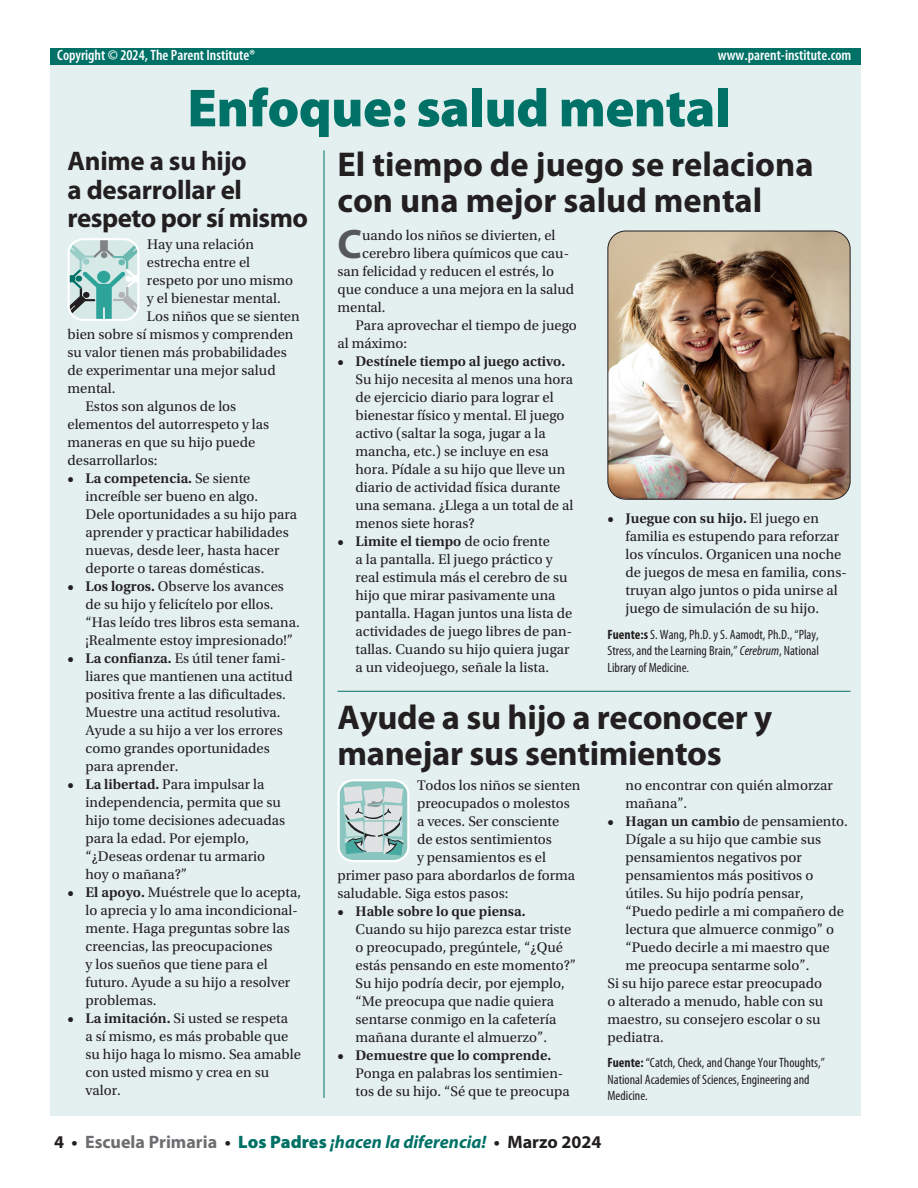
<style>
.page{position:relative;width:918px;height:1188px;background:#fff}
.page>*{position:absolute;margin:0;border:0;box-sizing:border-box;transform-origin:0 0}
.t1{font:900 54px "Myriad Pro";letter-spacing:-.01em;color:#007167}
.t2{font:700 41.4px "Myriad Pro";color:#57585a}
.t3{font:700 34.5px/36px "Myriad Pro";color:#231f20}
.t4{font:700 27px/28.5px "Myriad Pro";letter-spacing:-.01em;color:#231f20}
.t5{font:italic 700 18px "Myriad Pro";color:#007167}
.t6{font:600 condensed 15px "Myriad Pro";color:#fff}
.t7{font:14.7px/18px "Utopia Std";color:#231f20}
.t8{font:600 14.7px "Utopia Std";color:#231f20}
.t9{font:condensed 13.5px/16.5px "Myriad Pro";color:#231f20;text-align:justify}
.s1{font-weight:600}
.s2{font-weight:700}
.s3{font-style:italic}
.s4{font-weight:400}
.s5{font-style:normal;color:#231f20}
.s6{font-style:normal;color:#6c6d70}
.s7{font-weight:900;font-style:normal}
</style>
<div class="page">
<div style="left:50px;top:64px;width:811px;height:1052px;background:#e4f0ef"></div>
<hr style="left:338px;top:691px;width:512px;height:1px;background:#007167">
<div style="left:50px;top:48px;width:811px;height:16px;background:#007167"></div>
<hr style="left:324px;top:150px;width:1px;height:948px;background:#007167">
<svg style="left:68px;top:238px;width:72px;height:83px"></svg>
<svg style="left:338px;top:779px;width:72px;height:83px"></svg>
<img style="left:608px;top:231px;width:242px;height:268px">
<div style="left:608px;top:231px;width:242px;height:269px;border:1px solid #231f20;border-radius:18px"></div>
<p class="t6" style="left:57px;top:46px;width:199px">Copyright © 2024, The Parent Institute®</p>
<p class="t6" style="left:718px;top:46px;width:135px">www.parent-institute.com</p>
<h1 class="t1" style="left:187px;top:72px;width:545px">Enfoque: salud mental</h1>
<h3 class="t4" style="left:68px;top:146px;width:242px">Anime a su hijo<br>a desarrollar el respeto por sí mismo</h3>
<h3 class="t3" style="left:338px;top:145px;width:478px">El tiempo de juego se relaciona con una mejor salud mental</h3>
<h2 class="t2" style="left:338px;top:217px;width:26px">C</h2>
<p class="t7" style="left:362px;top:226px;width:195px">uando los niños se divierten, el</p>
<p class="t7" style="left:147px;top:235px;width:109px">Hay una relación</p>
<p class="t7" style="left:147px;top:253px;width:105px">estrecha entre el</p>
<p class="t7" style="left:147px;top:271px;width:148px">respeto por uno mismo</p>
<p class="t7" style="left:147px;top:289px;width:135px">y el bienestar mental.</p>
<p class="t7" style="left:147px;top:307px;width:154px">Los niños que se sienten</p>
<p class="t7" style="left:68px;top:325px;width:228px">bien sobre sí mismos y comprenden</p>
<p class="t7" style="left:68px;top:343px;width:221px">su valor tienen más probabilidades</p>
<p class="t7" style="left:68px;top:361px;width:210px">de experimentar una mejor salud</p>
<p class="t7" style="left:68px;top:379px;width:50px">mental.</p>
<p class="t7" style="left:85px;top:397px;width:152px">Estos son algunos de los</p>
<p class="t7" style="left:68px;top:415px;width:203px">elementos del autorrespeto y las</p>
<p class="t7" style="left:68px;top:433px;width:189px">maneras en que su hijo puede</p>
<p class="t7" style="left:68px;top:451px;width:92px">desarrollarlos:</p>
<p class="t7" style="left:86px;top:469px;width:213px;text-indent:-18px"><span class="s1">• La competencia.</span> Se siente increíble ser bueno en algo.<br>Dele oportunidades a su hijo para aprender y practicar habilidades nuevas, desde leer, hasta hacer deporte o tareas domésticas.</p>
<p class="t7" style="left:86px;top:577px;width:216px;text-indent:-18px"><span class="s1">• Los logros.</span> Observe los avances de su hijo y felicítelo por ellos. “Has leído tres libros esta semana. ¡Realmente estoy impresionado!”</p>
<p class="t7" style="left:86px;top:649px;width:209px;text-indent:-18px"><span class="s1">• La confianza.</span> Es útil tener fami&shy;liares que mantienen una actitud positiva frente a las dificultades.<br>Muestre una actitud resolutiva.<br>Ayude a su hijo a ver los errores como grandes oportunidades para aprender.</p>
<p class="t7" style="left:86px;top:775px;width:201px;text-indent:-18px"><span class="s1">• La libertad.</span> Para impulsar la independencia, permita que su hijo tome decisiones adecuadas para la edad. Por ejemplo, “¿Deseas ordenar tu armario hoy o mañana?”</p>
<p class="t7" style="left:86px;top:883px;width:217px;text-indent:-18px"><span class="s1">• El apoyo.</span> Muéstrele que lo acepta, lo aprecia y lo ama incondicional&shy;mente. Haga preguntas sobre las creencias, las preocupaciones<br>y los sueños que tiene para el futuro. Ayude a su hijo a resolver problemas.</p>
<p class="t7" style="left:86px;top:1009px;width:217px;text-indent:-18px"><span class="s1">• La imitación.</span> Si usted se respeta<br>a sí mismo, es más probable que su hijo haga lo mismo. Sea amable con usted mismo y crea en su valor.</p>
<p class="t7" style="left:362px;top:244px;width:208px">cerebro libera químicos que cau-</p>
<p class="t7" style="left:337px;top:262px;width:218px">san felicidad y reducen el estrés, lo</p>
<p class="t7" style="left:337px;top:280px;width:238px">que conduce a una mejora en la salud</p>
<p class="t7" style="left:337px;top:298px;width:50px">mental.</p>
<p class="t7" style="left:355px;top:316px;width:223px">Para aprovechar el tiempo de juego</p>
<p class="t7" style="left:338px;top:334px;width:71px">al máximo:</p>
<p class="t8" style="left:338px;top:353px;width:229px">• Destínele tiempo al juego activo.</p>
<p class="t7" style="left:356px;top:370px;width:219px">Su hijo necesita al menos una hora de ejercicio diario para lograr el bienestar físico y mental. El juego activo (saltar la soga, jugar a la mancha, etc.) se incluye en esa hora. Pídale a su hijo que lleve un diario de actividad física durante una semana. ¿Llega a un total de al menos siete horas?</p>
<p class="t7" style="left:356px;top:532px;width:218px;text-indent:-18px"><span class="s1">• Limite el tiempo</span> de ocio frente<br>a la pantalla. El juego práctico y real estimula más el cerebro de su hijo que mirar pasivamente una pantalla. Hagan juntos una lista de actividades de juego libres de pan&shy;tallas. Cuando su hijo quiera jugar a un videojuego, señale la lista.</p>
<p class="t7" style="left:626px;top:510px;width:223px;text-indent:-18px"><span class="s1">• Juegue con su hijo.</span> El juego en familia es estupendo para reforzar los vínculos. Organicen una noche de juegos de mesa en familia, cons&shy;truyan algo juntos o pida unirse al juego de simulación de su hijo.</p>
<p class="t9" style="left:608px;top:626px;width:213px"><span class="s2">Fuente:s</span> S. Wang, Ph.D. y S. Aamodt, Ph.D., “Play, Stress, and the Learning Brain,” <span class="s3">Cerebrum</span>, National Library of Medicine.</p>
<h3 class="t3" style="left:338px;top:698px;width:436px">Ayude a su hijo a reconocer y manejar sus sentimientos</h3>
<p class="t7" style="left:417px;top:776px;width:165px">Todos los niños se sienten</p>
<p class="t7" style="left:417px;top:794px;width:154px">preocupados o molestos</p>
<p class="t7" style="left:417px;top:812px;width:144px">a veces. Ser consciente</p>
<p class="t7" style="left:417px;top:830px;width:137px">de estos sentimientos</p>
<p class="t7" style="left:417px;top:848px;width:131px">y pensamientos es el</p>
<p class="t7" style="left:338px;top:866px;width:239px">primer paso para abordarlos de forma</p>
<p class="t7" style="left:338px;top:884px;width:172px">saludable. Siga estos pasos:</p>
<p class="t8" style="left:338px;top:903px;width:190px">• Hable sobre lo que piensa.</p>
<p class="t7" style="left:356px;top:920px;width:222px">Cuando su hijo parezca estar triste o preocupado, pregúntele, “¿Qué estás pensando en este momento?”<br>Su hijo podría decir, por ejemplo, “Me preocupa que nadie quiera sentarse conmigo en la cafetería mañana durante el almuerzo”.</p>
<p class="t8" style="left:338px;top:1047px;width:215px">• Demuestre que lo comprende.</p>
<p class="t7" style="left:356px;top:1064px;width:216px">Ponga en palabras los sentimien&shy;tos de su hijo. “Sé que te preocupa</p>
<p class="t7" style="left:626px;top:776px;width:209px">no encontrar con quién almorzar mañana”.</p>
<p class="t8" style="left:608px;top:813px;width:242px">• Hagan un cambio <span class="s4">de pensamiento.</span></p>
<p class="t7" style="left:626px;top:830px;width:197px">Dígale a su hijo que cambie sus</p>
<p class="t7" style="left:626px;top:848px;width:178px">pensamientos negativos por</p>
<p class="t7" style="left:626px;top:866px;width:189px">pensamientos más positivos o</p>
<p class="t7" style="left:626px;top:884px;width:180px">útiles. Su hijo podría pensar,</p>
<p class="t7" style="left:626px;top:902px;width:220px">“Puedo pedirle a mi compañero de</p>
<p class="t7" style="left:626px;top:920px;width:210px">lectura que almuerce conmigo” o</p>
<p class="t7" style="left:626px;top:938px;width:206px">“Puedo decirle a mi maestro que</p>
<p class="t7" style="left:626px;top:956px;width:185px">me preocupa sentarme solo”.</p>
<p class="t7" style="left:608px;top:974px;width:216px">Si su hijo parece estar preocupado</p>
<p class="t7" style="left:608px;top:992px;width:217px">o alterado a menudo, hable con su</p>
<p class="t7" style="left:608px;top:1010px;width:215px">maestro, su consejero escolar o su</p>
<p class="t7" style="left:608px;top:1028px;width:58px">pediatra.</p>
<p class="t9" style="left:608px;top:1055px;width:219px;text-align:left"><span class="s2">Fuente:</span> “Catch, Check, and Change Your Thoughts,”<br>National Academies of Sciences, Engineering and<br>Medicine.</p>
<p class="t5" style="left:54px;top:1130px;width:549px"><span class="s5">4 •</span> <span class="s6">Escuela Primaria</span> <span class="s5">•</span> <span class="s7">Los Padres</span> ¡hacen la diferencia! <span class="s5">• Marzo 2024</span></p>
</div>
